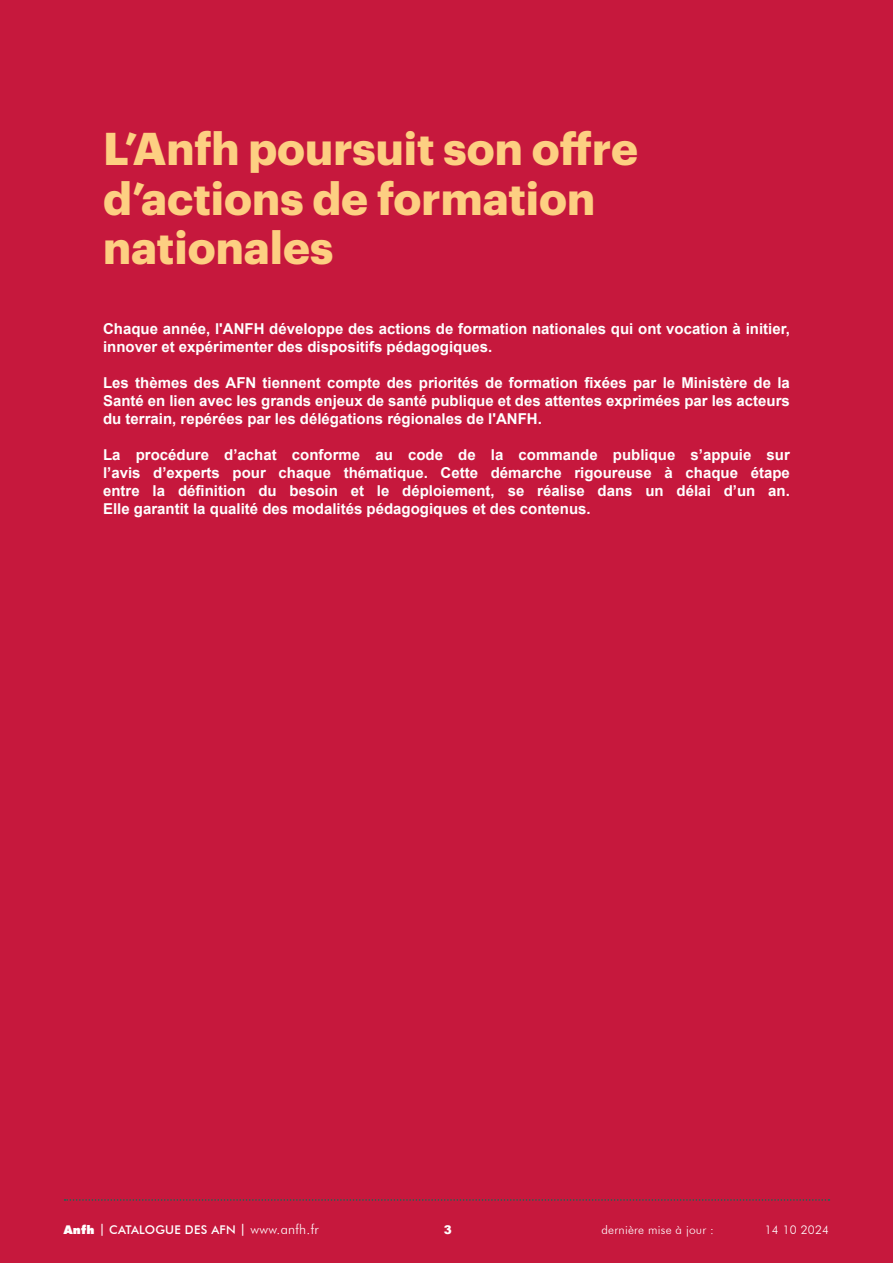
<style>
.page{position:relative;width:893px;height:1263px;background:#c6183d}
.page>*{position:absolute;margin:0;border:0;box-sizing:border-box;transform-origin:0 0}
.t1{font:700 45px/49.5px "Graphik";color:#fdcf82}
.t2{font:700 15px/18px "Arial";color:#fff;text-align:justify}
.t3{font:500 12px "Futura BT";letter-spacing:.02em;color:#fff}
.t4{font:300 12px "Futura BT";letter-spacing:.02em;color:#fff}
.t5{font:900 12px "Arial";color:#fff}
.s1{font-weight:900}
.s2{font-weight:300;font-size:13.5px}
</style>
<div class="page">
<svg style="left:65px;top:1199px;width:764px;height:2px"></svg>
<h1 class="t1" style="left:103px;top:120px;width:536px">L’Anfh poursuit son offre d’actions de formation nationales</h1>
<p class="t2" style="left:103px;top:320px;width:688px">Chaque année, l'ANFH développe des actions de formation nationales qui ont vocation à initier, innover et expérimenter des dispositifs pédagogiques.</p>
<p class="t2" style="left:103px;top:374px;width:688px">Les thèmes des AFN tiennent compte des priorités de formation fixées par le Ministère de la Santé en lien avec les grands enjeux de santé publique et des attentes exprimées par les acteurs du terrain, repérées par les délégations régionales de l'ANFH.</p>
<p class="t2" style="left:103px;top:446px;width:688px">La procédure d’achat conforme au code de la commande publique s’appuie sur l’avis d’experts pour chaque thématique. Cette démarche rigoureuse à chaque étape entre la définition du besoin et le déploiement, se réalise dans un délai d’un an.<br>Elle garantit la qualité des modalités pédagogiques et des contenus.</p>
<p class="t3" style="left:64px;top:1222px;width:256px"><span class="s1">Anfh</span> | CATALOGUE DES AFN | <span class="s2">www.anfh.fr</span></p>
<p class="t5" style="left:444px;top:1220px;width:10px">3</p>
<p class="t4" style="left:602px;top:1222px;width:114px">dernière mise à jour :</p>
<p class="t4" style="left:765px;top:1222px;width:66px">14 10 2024</p>
</div>
